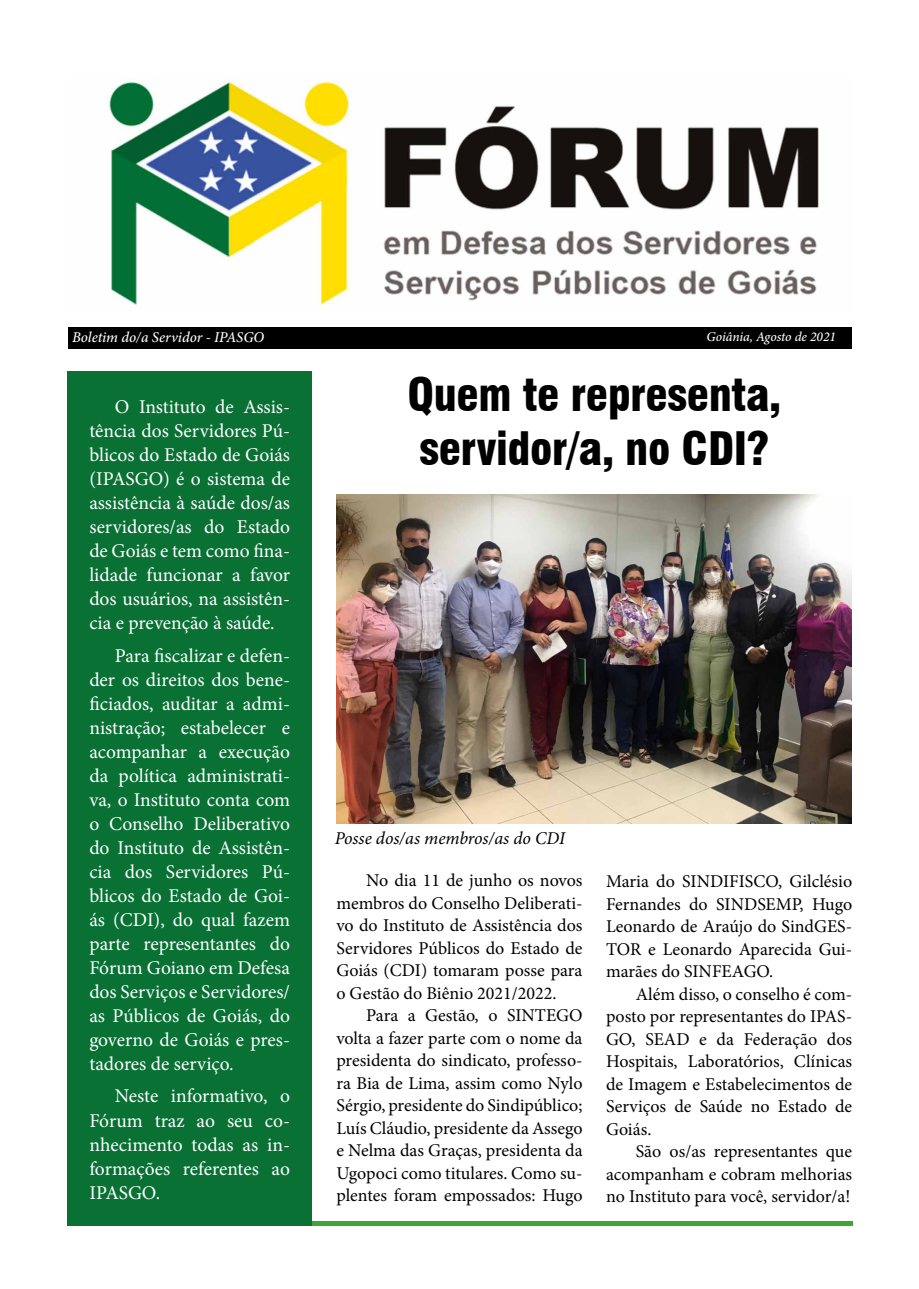
<style>
.page{position:relative;width:919px;height:1289px;background:#fff}
.page>*{position:absolute;margin:0;border:0;box-sizing:border-box;transform-origin:0 0}
.t1{font:900 condensed 45px/54px "Swiss 721 BT";letter-spacing:-.01em;color:#000}
.t2{font:19.5px/24px "Minion Pro";color:#fff;text-align:justify}
.t3{font:18px/22.5px "Minion Pro";color:#000;text-align:justify}
.t4{font:italic 18px "Minion Pro";letter-spacing:-.005em;color:#000}
.t5{font:italic 500 15px "Minion Pro";letter-spacing:-.005em;color:#fff}
.t6{font:italic 500 13.5px "Minion Pro";letter-spacing:-.005em;color:#fff}
</style>
<div class="page">
<div style="left:67px;top:1220px;width:785px;height:5px;background:#3fa535"></div>
<div style="left:68px;top:371px;width:244px;height:854px;background:#097134"></div>
<div style="left:68px;top:327px;width:783px;height:22px;background:#000"></div>
<img style="left:336px;top:494px;width:515px;height:329px">
<img style="left:108px;top:80px;width:711px;height:226px">
<p class="t5" style="left:72px;top:326px;width:194px">Boletim do/a Servidor - IPASGO</p>
<p class="t6" style="left:706px;top:327px;width:131px">Goiânia, Agosto de 2021</p>
<p class="t2" style="left:89px;top:395px;width:202px;text-indent:26px">O Instituto de Assis&shy;tência dos Servidores Pú&shy;blicos do Estado de Goiás (IPASGO) é o sistema de assistência à saúde dos/as servidores/as do Estado de Goiás e tem como fina&shy;lidade funcionar a favor dos usuários, na assistên&shy;cia e prevenção à saúde.</p>
<p class="t2" style="left:89px;top:643px;width:202px;text-indent:26px">Para fiscalizar e defen&shy;der os direitos dos bene&shy;ficiados, auditar a admi&shy;nistração; estabelecer e acompanhar a execução da política administrati&shy;va, o Instituto conta com o Conselho Deliberativo do Instituto de Assistên&shy;cia dos Servidores Pú&shy;blicos do Estado de Goi&shy;ás (CDI), do qual fazem parte representantes do Fórum Goiano em Defesa dos Serviços e Servidores/ as Públicos de Goiás, do governo de Goiás e pres&shy;tadores de serviço.</p>
<p class="t2" style="left:89px;top:1084px;width:202px;text-indent:26px">Neste informativo, o Fórum traz ao seu co&shy;nhecimento todas as in&shy;formações referentes ao IPASGO.</p>
<h1 class="t1" style="left:407px;top:367px;width:375px">Quem te representa, servidor/a, no CDI?</h1>
<p class="t4" style="left:335px;top:826px;width:232px">Posse dos/as membros/as do CDI</p>
<p class="t3" style="left:336px;top:869px;width:248px;text-indent:30px">No dia 11 de junho os novos membros do Conselho Deliberati&shy;vo do Instituto de Assistência dos Servidores Públicos do Estado de Goiás (CDI) tomaram posse para o Gestão do Biênio 2021/2022.</p>
<p class="t3" style="left:336px;top:1004px;width:248px;text-indent:30px">Para a Gestão, o SINTEGO volta a fazer parte com o nome da presidenta do sindicato, professo&shy;ra Bia de Lima, assim como Nylo Sérgio, presidente do Sindipúblico; Luís Cláudio, presidente da Assego e Nelma das Graças, presidenta da Ugopoci como titulares. Como su&shy;plentes foram empossados: Hugo</p>
<p class="t3" style="left:606px;top:870px;width:248px">Maria do SINDIFISCO, Gilclésio Fernandes do SINDSEMP, Hugo Leonardo de Araújo do SindGES-TOR e Leonardo Aparecida Gui&shy;marães do SINFEAGO.</p>
<p class="t3" style="left:606px;top:982px;width:248px;text-indent:30px">Além disso, o conselho é com&shy;posto por representantes do IPAS-GO, SEAD e da Federação dos Hospitais, Laboratórios, Clínicas de Imagem e Estabelecimentos de Serviços de Saúde no Estado de Goiás.</p>
<p class="t3" style="left:606px;top:1140px;width:248px;text-indent:30px">São os/as representantes que acompanham e cobram melhorias no Instituto para você, servidor/a!</p>
</div>
